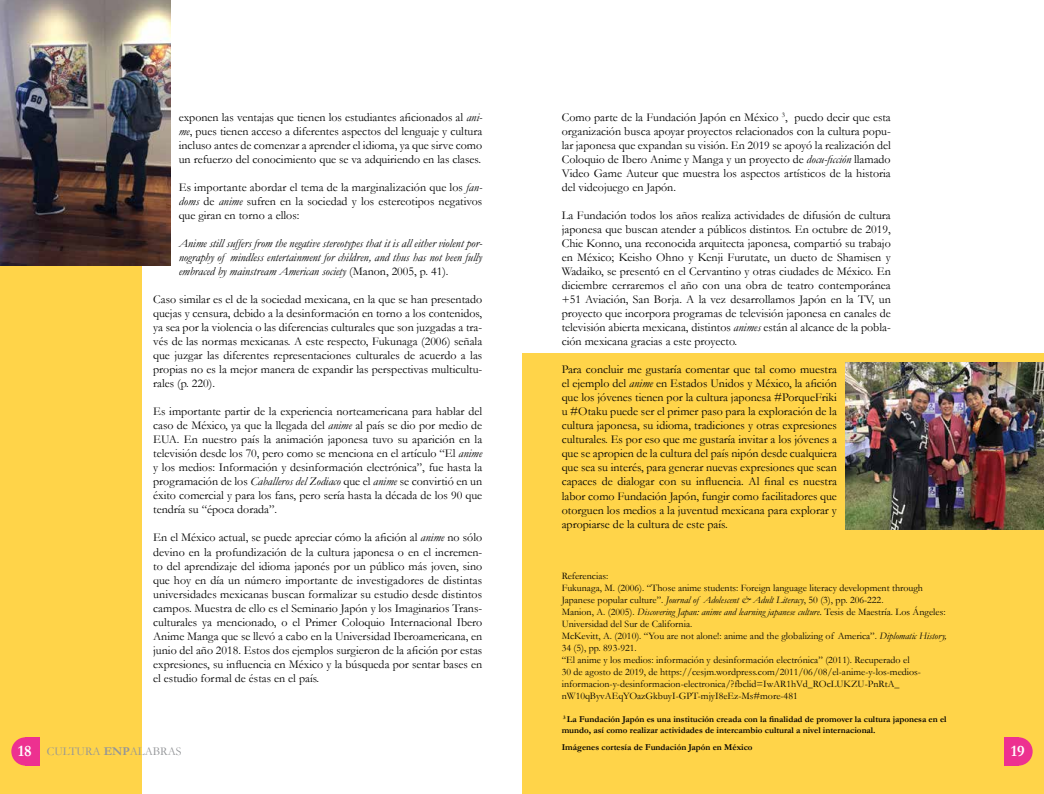
<style>
.page{position:relative;width:1044px;height:794px;background:#fff}
.page>*{position:absolute;margin:0;border:0;box-sizing:border-box;transform-origin:0 0}
.t1{font:700 16px "Garamond";color:#fff}
.t2{font:12px/14px "Garamond";color:#000;text-align:justify}
.t3{font:italic 12px/14px "Garamond";color:#000;text-align:justify}
.t4{font:12px "Garamond";color:#939598}
.t5{font:10px/12px "Garamond";color:#000}
.t6{font:700 9px/11px "Garamond";color:#000}
.s1{font-style:italic}
.s2{font-style:normal}
.s3{font-weight:700}
</style>
<div class="page">
<div style="left:522px;top:353px;width:521px;height:441px;background:#ffd449"></div>
<div style="left:0;top:0;width:142px;height:794px;background:#ffd449"></div>
<div style="left:1003px;top:737px;width:15px;height:28px;background:#ed3190"></div>
<div style="left:1003px;top:737px;width:29px;height:28px;background:#ed3190;border-radius:50%"></div>
<div style="left:26px;top:737px;width:14px;height:28px;background:#ed3190"></div>
<div style="left:11px;top:737px;width:29px;height:28px;background:#ed3190;border-radius:50%"></div>
<img style="left:0;top:0;width:170px;height:266px">
<img style="left:845px;top:363px;width:198px;height:166px">
<p class="t2" style="left:179px;top:110px;width:305px">exponen las ventajas que tienen los estudiantes aficionados al <span class="s1">ani&shy;me</span>, pues tienen acceso a diferentes aspectos del lenguaje y cultura incluso antes de comenzar a aprender el idioma, ya que sirve como un refuerzo del conocimiento que se va adquiriendo en las clases.</p>
<p class="t2" style="left:179px;top:180px;width:305px">Es importante abordar el tema de la marginalización que los <span class="s1">fan&shy;doms</span> de <span class="s1">anime</span> sufren en la sociedad y los estereotipos negativos que giran en torno a ellos:</p>
<p class="t3" style="left:179px;top:236px;width:305px">Anime still suffers from the negative stereotypes that it is all either violent por&shy;nography of mindless entertainment for children, and thus has not been fully embraced by mainstream American society <span class="s2">(Manon, 2005, p. 41).</span></p>
<p class="t2" style="left:153px;top:292px;width:330px">Caso similar es el de la sociedad mexicana, en la que se han presentado quejas y censura, debido a la desinformación en torno a los contenidos, ya sea por la violencia o las diferencias culturales que son juzgadas a tra&shy;vés de las normas mexicanas. A este respecto, Fukunaga (2006) señala que juzgar las diferentes representaciones culturales de acuerdo a las propias no es la mejor manera de expandir las perspectivas multicultu&shy;rales (p. 220).</p>
<p class="t2" style="left:153px;top:404px;width:330px">Es importante partir de la experiencia norteamericana para hablar del caso de México, ya que la llegada del <span class="s1">anime</span> al país se dio por medio de EUA. En nuestro país la animación japonesa tuvo su aparición en la televisión desde los 70, pero como se menciona en el artículo “El <span class="s1">anime </span>y los medios: Información y desinformación electrónica”, fue hasta la programación de los <span class="s1">Caballeros del Zodiaco</span> que el <span class="s1">anime</span> se convirtió en un éxito comercial y para los fans, pero sería hasta la década de los 90 que tendría su “época dorada”.</p>
<p class="t2" style="left:153px;top:530px;width:330px">En el México actual, se puede apreciar cómo la afición al <span class="s1">anime</span> no sólo devino en la profundización de la cultura japonesa o en el incremen&shy;to del aprendizaje del idioma japonés por un público más joven, sino que hoy en día un número importante de investigadores de distintas universidades mexicanas buscan formalizar su estudio desde distintos campos. Muestra de ello es el Seminario Japón y los Imaginarios Trans&shy;culturales ya mencionado, o el Primer Coloquio Internacional Ibero Anime Manga que se llevó a cabo en la Universidad Iberoamericana, en junio del año 2018. Estos dos ejemplos surgieron de la afición por estas expresiones, su influencia en México y la búsqueda por sentar bases en el estudio formal de éstas en el país.</p>
<p class="t2" style="left:561px;top:110px;width:330px">Como parte de la Fundación Japón en México <sup>3</sup>, puedo decir que esta organización busca apoyar proyectos relacionados con la cultura popu&shy;lar japonesa que expandan su visión. En 2019 se apoyó la realización del Coloquio de Ibero Anime y Manga y un proyecto de <span class="s1">docu-ficción</span> llamado Video Game Auteur que muestra los aspectos artísticos de la historia del videojuego en Japón.</p>
<p class="t2" style="left:561px;top:208px;width:330px">La Fundación todos los años realiza actividades de difusión de cultura japonesa que buscan atender a públicos distintos. En octubre de 2019, Chie Konno, una reconocida arquitecta japonesa, compartió su trabajo en México; Keisho Ohno y Kenji Furutate, un dueto de Shamisen y Wadaiko, se presentó en el Cervantino y otras ciudades de México. En diciembre cerraremos el año con una obra de teatro contemporánea +51 Aviación, San Borja. A la vez desarrollamos Japón en la TV, un proyecto que incorpora programas de televisión japonesa en canales de televisión abierta mexicana, distintos <span class="s1">animes</span> están al alcance de la pobla&shy;ción mexicana gracias a este proyecto.</p>
<p class="t2" style="left:561px;top:362px;width:276px">Para concluir me gustaría comentar que tal como muestra el ejemplo del <span class="s1">anime</span> en Estados Unidos y México, la afición que los jóvenes tienen por la cultura japonesa #PorqueFriki u #Otaku puede ser el primer paso para la exploración de la cultura japonesa, su idioma, tradiciones y otras expresiones culturales. Es por eso que me gustaría invitar a los jóvenes a que se apropien de la cultura del país nipón desde cualquiera que sea su interés, para generar nuevas expresiones que sean capaces de dialogar con su influencia. Al final es nuestra labor como Fundación Japón, fungir como facilitadores que otorguen los medios a la juventud mexicana para explorar y apropiarse de la cultura de este país.</p>
<p class="t5" style="left:561px;top:570px;width:386px">Referencias:<br>Fukunaga, M. (2006). “Those anime students: Foreign language literacy development through Japanese popular culture”. <span class="s1">Journal of Adolescent &amp; Adult Literacy</span>, 50 (3), pp. 206-222.<br>Manion, A. (2005). <span class="s1">Discovering Japan: anime and learning japanese culture.</span> Tesis de Maestría. Los Ángeles:<br>Universidad del Sur de California.<br>McKevitt, A. (2010). “You are not alone!: anime and the globalizing of America”. <span class="s1">Diplomatic History, </span>34 (5), pp. 893-921.<br>“El anime y los medios: información y desinformación electrónica” (2011). Recuperado el<br>30 de agosto de 2019, de https://cesjm.wordpress.com/2011/06/08/el-anime-y-los-medios&shy;informacion-y-desinformacion-electronica/?fbclid=IwAR1hVd_ROcLUKZU-PnRtA_ nW10qByvAEqYOazGkbuyI-GPT-mjyI8eEz-Ms#more-481</p>
<p class="t6" style="left:561px;top:713px;width:386px"><sup>3</sup> La Fundación Japón es una institución creada con la finalidad de promover la cultura japonesa en el mundo, así como realizar actividades de intercambio cultural a nivel internacional.</p>
<p class="t6" style="left:561px;top:742px;width:192px">Imágenes cortesía de Fundación Japón en México</p>
<h1 class="t1" style="left:18px;top:740px;width:15px">18</h1>
<h1 class="t1" style="left:1010px;top:740px;width:15px">19</h1>
<p class="t4" style="left:47px;top:743px;width:136px">CULTURA <span class="s3">ENP</span>ALABRAS</p>
</div>
